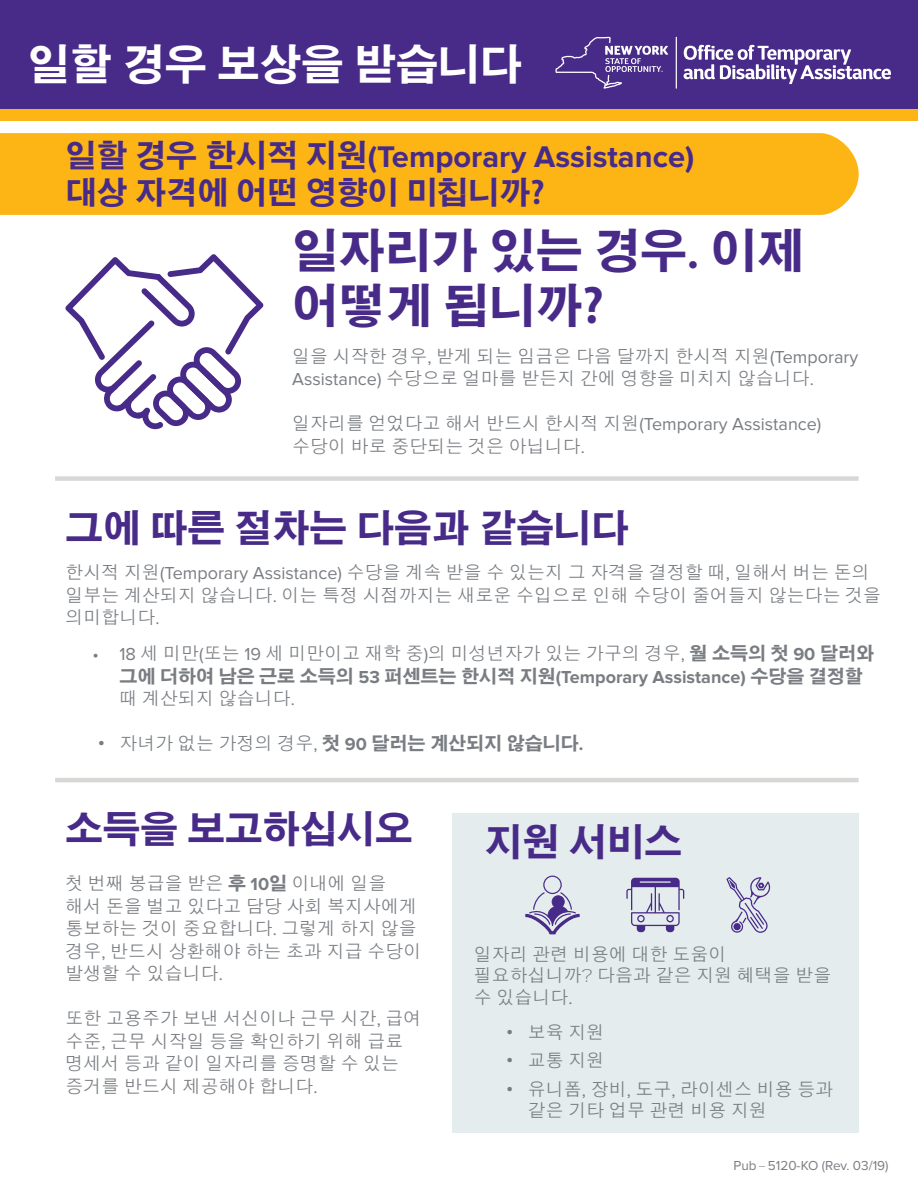
<style>
.page{position:relative;width:918px;height:1188px;background:#fff}
.page>*{position:absolute;margin:0;border:0;box-sizing:border-box;transform-origin:0 0}
.t1{font:700 46.35px/55.7px "Adobe Gothic Std";color:#482b88}
.t2{font:700 42px "Adobe Gothic Std";color:#fff}
.t3{font:700 37.5px "Adobe Gothic Std";color:#482b88}
.t4{font:700 30.9px/37.2px "Adobe Gothic Std";color:#482b88}
.t5{font:300 18px/22.5px "Adobe Gothic Std";color:#797d82}
.t6{font:700 18px "Adobe Gothic Std";color:#797d82}
.t7{font:13.5px "Proxima Nova";color:#797d82}
.s1{font-family:"Proxima Nova"}
.s2{font-family:"Proxima Nova";font-weight:400}
.s3{font-weight:700}
.s4{font-family:"Proxima Nova";font-weight:700}
.s5{font-weight:300}
.s6{font-family:"Adobe Gothic Std";font-weight:300}
</style>
<div class="page">
<div style="left:0;top:133px;width:859px;height:82px;background:#fcb515"></div>
<div style="left:453px;top:813px;width:406px;height:320px;background:#e4eced"></div>
<div style="left:0;top:0;width:918px;height:109px;background:#482b88"></div>
<div style="left:0;top:109px;width:918px;height:11px;background:#fcb515"></div>
<svg style="left:684px;top:45px;width:207px;height:39px"></svg>
<hr style="left:676px;top:37px;width:1px;height:52px;background:#fff">
<svg style="left:555px;top:37px;width:113px;height:52px"></svg>
<svg style="left:65px;top:254px;width:199px;height:175px"></svg>
<svg style="left:525px;top:876px;width:55px;height:58px"></svg>
<svg style="left:626px;top:878px;width:58px;height:54px"></svg>
<svg style="left:726px;top:877px;width:45px;height:56px"></svg>
<hr style="left:55px;top:778px;width:804px;height:4px;background:#d7d8d6">
<div style="left:55px;top:476px;width:804px;height:5px;background:#d7d8d6"></div>
<p class="t2" style="left:28px;top:40px;width:496px">일할 경우 보상을 받습니다</p>
<p class="t4" style="left:65px;top:138px;width:630px">일할 경우 한시적 지원<span class="s1">(Temporary Assistance) </span>대상 자격에 어떤 영향이 미칩니까?</p>
<p class="t1" style="left:292px;top:224px;width:513px">일자리가 있는 경우<span class="s1">.</span> 이제 어떻게 됩니까?</p>
<p class="t5" style="left:292px;top:344px;width:568px">일을 시작한 경우<span class="s2">,</span> 받게 되는 임금은 다음 달까지 한시적 지원<span class="s2">(Temporary<br>Assistance)</span> 수당으로 얼마를 받든지 간에 영향을 미치지 않습니다<span class="s2">.</span></p>
<p class="t5" style="left:292px;top:412px;width:531px">일자리를 얻었다고 해서 반드시 한시적 지원<span class="s2">(Temporary Assistance) </span>수당이 바로 중단되는 것은 아닙니다<span class="s2">.</span></p>
<p class="t3" style="left:65px;top:506px;width:565px">그에 따른 절차는 다음과 같습니다</p>
<p class="t5" style="left:65px;top:561px;width:817px">한시적 지원<span class="s2">(Temporary Assistance)</span> 수당을 계속 받을 수 있는지 그 자격을 결정할 때<span class="s2">,</span> 일해서 버는 돈의 일부는 계산되지 않습니다<span class="s2">.</span> 이는 특정 시점까지는 새로운 수입으로 인해 수당이 줄어들지 않는다는 것을 의미합니다<span class="s2">.</span></p>
<p class="t5" style="left:119px;top:642px;width:756px;text-indent:-27px"><span class="s2">• 18</span> 세 미만<span class="s2">(</span>또는 <span class="s2">19</span> 세 미만이고 재학 중<span class="s2">)</span>의 미성년자가 있는 가구의 경우<span class="s2">,</span> <span class="s3">월 소득의 첫</span> <span class="s4">90</span> <span class="s3">달러와 그에 더하여 남은 근로 소득의</span> <span class="s4">53</span> <span class="s3">퍼센트는 한시적 지원</span><span class="s4">(Temporary Assistance)</span> <span class="s3">수당을 결정할 </span>때 계산되지 않습니다<span class="s2">.</span></p>
<p class="t6" style="left:92px;top:733px;width:492px"><span class="s5">• 자녀가 없는 가정의 경우</span><span class="s2">,</span> 첫 <span class="s1">90</span> 달러는 계산되지 않습니다<span class="s1">.</span></p>
<p class="t3" style="left:65px;top:807px;width:349px">소득을 보고하십시오</p>
<p class="t5" style="left:65px;top:872px;width:358px">첫 번째 봉급을 받은 <span class="s3">후</span> <span class="s4">10</span><span class="s3">일</span> 이내에 일을 해서 돈을 벌고 있다고 담당 사회 복지사에게 통보하는 것이 중요합니다<span class="s2">.</span> 그렇게 하지 않을 경우<span class="s2">,</span> 반드시 상환해야 하는 초과 지급 수당이 발생할 수 있습니다<span class="s2">.</span></p>
<p class="t5" style="left:65px;top:1007px;width:358px">또한 고용주가 보낸 서신이나 근무 시간<span class="s2">,</span> 급여 수준<span class="s2">,</span> 근무 시작일 등을 확인하기 위해 급료 명세서 등과 같이 일자리를 증명할 수 있는 증거를 반드시 제공해야 합니다<span class="s2">.</span></p>
<p class="t3" style="left:485px;top:820px;width:199px">지원 서비스</p>
<p class="t5" style="left:474px;top:942px;width:359px;line-height:21.6px">일자리 관련 비용에 대한 도움이 필요하십니까? 다음과 같은 지원 혜택을 받을 수 있습니다<span class="s2">.</span></p>
<p class="t5" style="left:501px;top:1020px;width:105px">• 보육 지원</p>
<p class="t5" style="left:501px;top:1049px;width:105px">• 교통 지원</p>
<p class="t5" style="left:528px;top:1077px;width:307px;line-height:21.6px;text-indent:-27px">• 유니폼<span class="s2">,</span> 장비<span class="s2">,</span> 도구<span class="s2">,</span> 라이센스 비용 등과 같은 기타 업무 관련 비용 지원</p>
<p class="t7" style="left:734px;top:1158px;width:157px">Pub<span class="s6">-</span>5120-KO (Rev. 03/19)</p>
</div>
